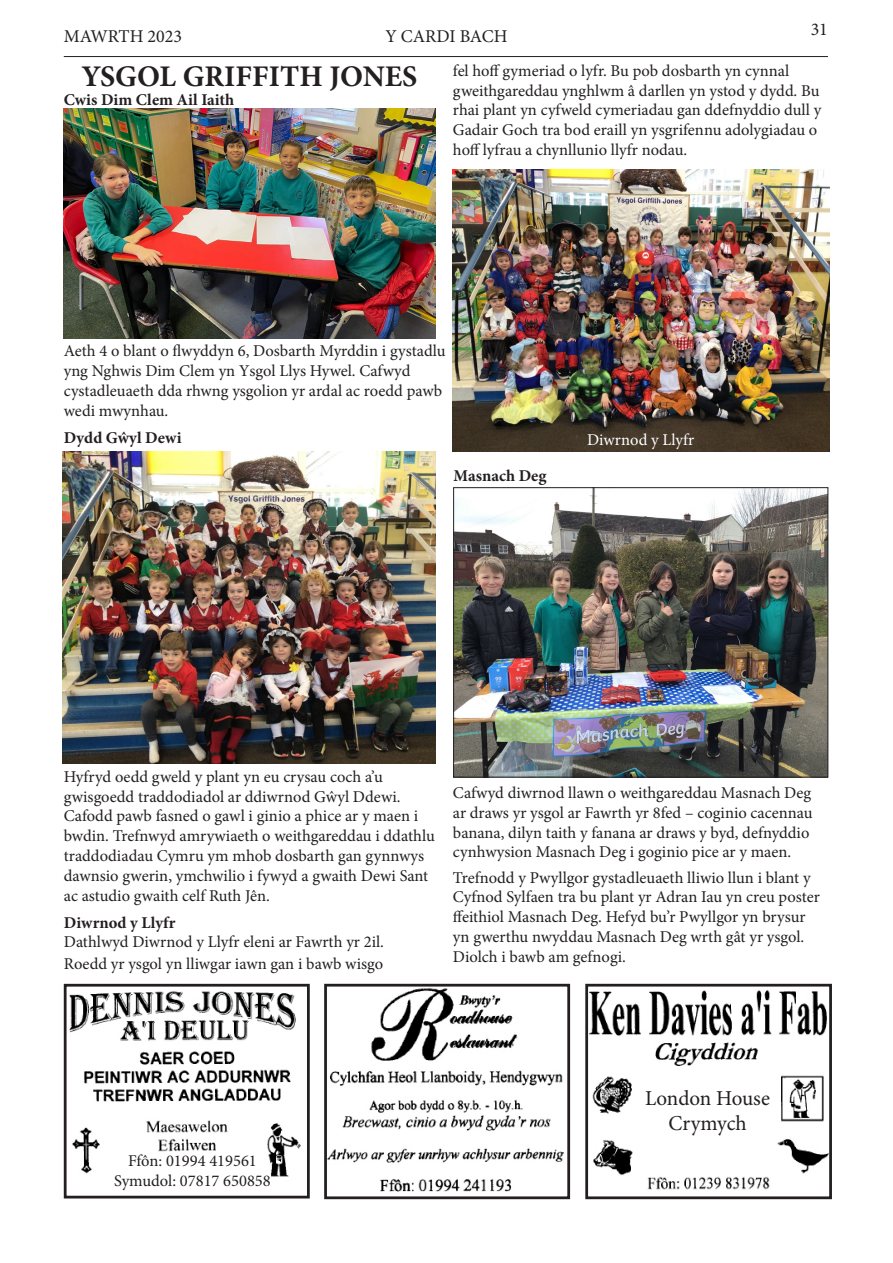
<style>
.page{position:relative;width:893px;height:1263px;background:#fff}
.page>*{position:absolute;margin:0;border:0;box-sizing:border-box;transform-origin:0 0}
.t1{font:700 30px "Minion Pro";color:#231f20}
.t2{font:21.3px "Minion Pro";letter-spacing:-.005em;color:#231f20}
.t3{font:18px "Minion Pro";color:#231f20}
.t4{font:16.5px/19.8px "Minion Pro";color:#231f20}
.t5{font:700 16.5px "Minion Pro";color:#231f20}
.t6{font:16.5px "Minion Pro";letter-spacing:.005em;color:#fff}
</style>
<div class="page">
<hr style="left:64px;top:56px;width:764px;height:1px;background:#231f20">
<img style="left:69px;top:991px;width:233px;height:186px">
<div style="left:64px;top:984px;width:246px;height:214px;border:3px solid #231f20"></div>
<div style="left:104px;top:1170px;width:151px;height:20px;background:#fff"></div>
<img style="left:328px;top:988px;width:236px;height:204px">
<div style="left:324px;top:984px;width:246px;height:215px;border:3px solid #231f20"></div>
<img style="left:589px;top:990px;width:239px;height:200px">
<div style="left:585px;top:984px;width:247px;height:215px;border:3px solid #231f20"></div>
<div style="left:648px;top:1080px;width:119px;height:72px;background:#fff"></div>
<img style="left:64px;top:108px;width:371px;height:230px">
<img style="left:63px;top:451px;width:373px;height:312px">
<img style="left:453px;top:169px;width:376px;height:282px">
<img style="left:456px;top:490px;width:370px;height:285px">
<div style="left:454px;top:488px;width:374px;height:289px;border:1px solid #231f20"></div>
<p class="t3" style="left:64px;top:24px;width:120px">MAWRTH 2023</p>
<p class="t3" style="left:385px;top:24px;width:124px">Y CARDI BACH</p>
<p class="t3" style="left:811px;top:17px;width:19px">31</p>
<p class="t1" style="left:81px;top:55px;width:338px">YSGOL GRIFFITH JONES</p>
<p class="t5" style="left:64px;top:88px;width:172px">Cwis Dim Clem Ail Iaith</p>
<p class="t4" style="left:453px;top:61px;width:370px">fel hoff gymeriad o lyfr. Bu pob dosbarth yn cynnal gweithgareddau ynghlwm â darllen yn ystod y dydd. Bu rhai plant yn cyfweld cymeriadau gan ddefnyddio dull y Gadair Goch tra bod eraill yn ysgrifennu adolygiadau o hoff lyfrau a chynllunio llyfr nodau.</p>
<p class="t4" style="left:64px;top:341px;width:383px">Aeth 4 o blant o flwyddyn 6, Dosbarth Myrddin i gystadlu yng Nghwis Dim Clem yn Ysgol Llys Hywel. Cafwyd cystadleuaeth dda rhwng ysgolion yr ardal ac roedd pawb wedi mwynhau.</p>
<p class="t5" style="left:64px;top:426px;width:119px">Dydd Gŵyl Dewi</p>
<p class="t5" style="left:454px;top:464px;width:95px">Masnach Deg</p>
<p class="t6" style="left:587px;top:428px;width:109px">Diwrnod y Llyfr</p>
<p class="t4" style="left:64px;top:767px;width:372px">Hyfryd oedd gweld y plant yn eu crysau coch a’u gwisgoedd traddodiadol ar ddiwrnod Gŵyl Ddewi.<br>Cafodd pawb fasned o gawl i ginio a phice ar y maen i bwdin. Trefnwyd amrywiaeth o weithgareddau i ddathlu traddodiadau Cymru ym mhob dosbarth gan gynnwys dawnsio gwerin, ymchwilio i fywyd a gwaith Dewi Sant ac astudio gwaith celf Ruth Jên.</p>
<p class="t5" style="left:64px;top:911px;width:113px">Diwrnod y Llyfr</p>
<p class="t4" style="left:64px;top:931px;width:322px;line-height:21.6px">Dathlwyd Diwrnod y Llyfr eleni ar Fawrth yr 2il.<br>Roedd yr ysgol yn lliwgar iawn gan i bawb wisgo</p>
<p class="t4" style="left:453px;top:783px;width:361px">Cafwyd diwrnod llawn o weithgareddau Masnach Deg ar draws yr ysgol ar Fawrth yr 8fed – coginio cacennau banana, dilyn taith y fanana ar draws y byd, defnyddio cynhwysion Masnach Deg i goginio pice ar y maen.</p>
<p class="t4" style="left:453px;top:867px;width:368px">Trefnodd y Pwyllgor gystadleuaeth lliwio llun i blant y Cyfnod Sylfaen tra bu plant yr Adran Iau yn creu poster ffeithiol Masnach Deg. Hefyd bu’r Pwyllgor yn brysur yn gwerthu nwyddau Masnach Deg wrth gât yr ysgol.<br>Diolch i bawb am gefnogi.</p>
<p class="t4" style="left:128px;top:1151px;width:130px">Ffôn: 01994 419561</p>
<p class="t4" style="left:114px;top:1171px;width:158px">Symudol: 07817 650858</p>
<p class="t2" style="left:645px;top:1084px;width:127px">London House</p>
<p class="t2" style="left:668px;top:1109px;width:80px">Crymych</p>
</div>
